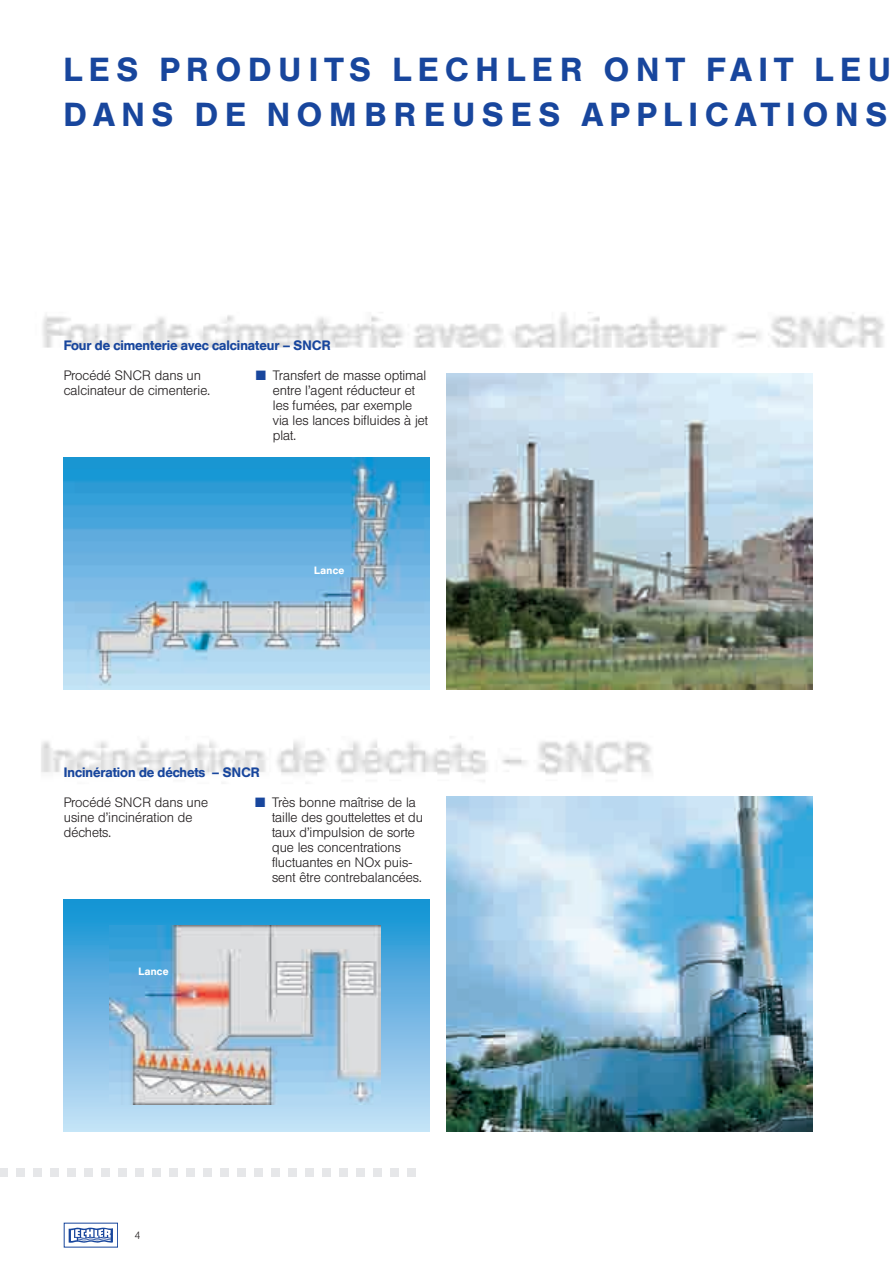
<style>
.page{position:relative;width:893px;height:1263px;background:#fff}
.page>*{position:absolute;margin:0;border:0;box-sizing:border-box;transform-origin:0 0}
.t1{font:500 33px/45px "Helvetica BQ";letter-spacing:.23em;color:#18469d}
.t2{font:300 13.5px/15px "Helvetica BQ";color:#231f20}
.t3{font:500 13.5px "Helvetica BQ";color:#18469d}
.t4{font:500 10.5px "Helvetica BQ";letter-spacing:.03em;color:#fff}
.t5{font:300 10.5px "Helvetica BQ";color:#231f20}
.s1{color:#18469d}
</style>
<div class="page">
<img style="left:42px;top:312px;width:842px;height:36px">
<img style="left:41px;top:741px;width:611px;height:40px">
<div style="left:0;top:1168px;width:7px;height:8px;background:#e6e7e9"></div>
<div style="left:16px;top:1168px;width:8px;height:8px;background:#e6e7e9"></div>
<div style="left:33px;top:1168px;width:8px;height:8px;background:#e6e7e9"></div>
<div style="left:50px;top:1168px;width:8px;height:8px;background:#e6e7e9"></div>
<div style="left:67px;top:1168px;width:8px;height:8px;background:#e6e7e9"></div>
<div style="left:84px;top:1168px;width:8px;height:8px;background:#e6e7e9"></div>
<div style="left:101px;top:1168px;width:8px;height:8px;background:#e6e7e9"></div>
<div style="left:118px;top:1168px;width:8px;height:8px;background:#e6e7e9"></div>
<div style="left:135px;top:1168px;width:8px;height:8px;background:#e6e7e9"></div>
<div style="left:152px;top:1168px;width:8px;height:8px;background:#e6e7e9"></div>
<div style="left:169px;top:1168px;width:9px;height:8px;background:#e6e7e9"></div>
<div style="left:186px;top:1168px;width:9px;height:8px;background:#e6e7e9"></div>
<div style="left:203px;top:1168px;width:9px;height:8px;background:#e6e7e9"></div>
<div style="left:220px;top:1168px;width:9px;height:8px;background:#e6e7e9"></div>
<div style="left:237px;top:1168px;width:9px;height:8px;background:#e6e7e9"></div>
<div style="left:254px;top:1168px;width:9px;height:8px;background:#e6e7e9"></div>
<div style="left:271px;top:1168px;width:9px;height:8px;background:#e6e7e9"></div>
<div style="left:288px;top:1168px;width:9px;height:8px;background:#e6e7e9"></div>
<div style="left:305px;top:1168px;width:9px;height:8px;background:#e6e7e9"></div>
<div style="left:322px;top:1168px;width:9px;height:8px;background:#e6e7e9"></div>
<div style="left:339px;top:1168px;width:9px;height:8px;background:#e6e7e9"></div>
<div style="left:356px;top:1168px;width:9px;height:8px;background:#e6e7e9"></div>
<div style="left:373px;top:1168px;width:9px;height:8px;background:#e6e7e9"></div>
<div style="left:390px;top:1168px;width:9px;height:8px;background:#e6e7e9"></div>
<div style="left:407px;top:1168px;width:9px;height:8px;background:#e6e7e9"></div>
<svg style="left:69px;top:1227px;width:44px;height:16px"></svg>
<img style="left:64px;top:457px;width:365px;height:232px">
<img style="left:446px;top:373px;width:366px;height:316px">
<div style="left:64px;top:900px;width:365px;height:231px;background:linear-gradient(to bottom,#1992d3,#cbdff5)"></div>
<img style="left:110px;top:926px;width:270px;height:178px">
<img style="left:446px;top:797px;width:366px;height:334px">
<h1 class="t1" style="left:64px;top:47px;width:828px">LES PRODUITS LECHLER ONT FAIT LEU<br>DANS DE NOMBREUSES APPLICATIONS</h1>
<p class="t3" style="left:64px;top:338px;width:268px">Four de cimenterie avec calcinateur – SNCR</p>
<p class="t2" style="left:64px;top:367px;width:148px">Procédé SNCR dans un calcinateur de cimenterie.</p>
<p class="t2" style="left:273px;top:367px;width:157px;text-indent:-17px"><span class="s1">■</span> Transfert de masse optimal entre l’agent réducteur et les fumées, par exemple via les lances bifluides à jet plat.</p>
<p class="t4" style="left:314px;top:565px;width:31px">Lance</p>
<p class="t3" style="left:64px;top:765px;width:198px">Incinération de déchets – SNCR</p>
<p class="t2" style="left:64px;top:795px;width:146px">Procédé SNCR dans une usine d’incinération de déchets.</p>
<p class="t2" style="left:272px;top:795px;width:153px;text-indent:-17px"><span class="s1">■</span> Très bonne maîtrise de la taille des gouttelettes et du taux d’impulsion de sorte que les concentrations fluctuantes en NOx puis&shy;sent être contrebalancées.</p>
<p class="t4" style="left:139px;top:966px;width:31px">Lance</p>
<p class="t5" style="left:135px;top:1229px;width:7px">4</p>
</div>
